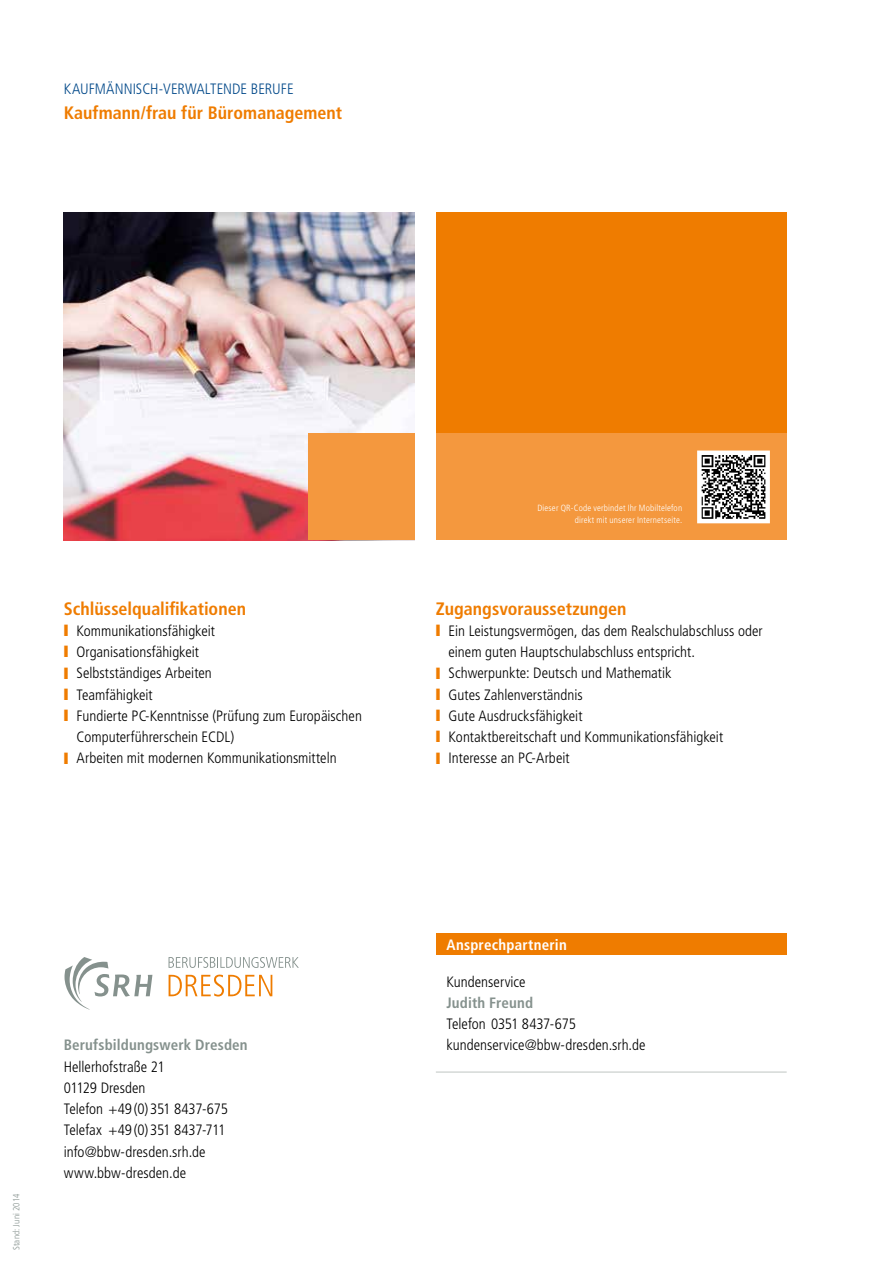
<style>
.page{position:relative;width:893px;height:1263px;background:#fff}
.page>*{position:absolute;margin:0;border:0;box-sizing:border-box;transform-origin:0 0}
.t1{font:700 condensed 18px "Frutiger LT Std";color:#ef7c00}
.t2{font:300 condensed 15px/21.3px "Frutiger LT Std";color:#000}
.t3{font:700 condensed 15px "Frutiger LT Std";letter-spacing:.01em;color:#85918d}
.t4{font:300 condensed 15px "Frutiger LT Std";color:#004889}
.t5{font:700 condensed 15px "Frutiger LT Std";letter-spacing:.015em;color:#fff}
.t6{font:300 condensed 9px/12px "Frutiger LT Std";letter-spacing:.02em;color:#fff;text-align:right}
.t7{font:300 condensed 9px "Frutiger LT Std";letter-spacing:.015em;color:#85918d}
.s1{color:#ef7c00}
</style>
<div class="page">
<div style="left:436px;top:213px;width:351px;height:327px;background:#ef7c00"></div>
<div style="left:436px;top:434px;width:351px;height:106px;background:#f4983e"></div>
<img style="left:64px;top:213px;width:351px;height:327px">
<div style="left:308px;top:434px;width:107px;height:106px;background:#f4983e"></div>
<div style="left:436px;top:933px;width:351px;height:22px;background:#ef7c00"></div>
<hr style="left:436px;top:1072px;width:351px;height:1px;background:#bfc5c3">
<svg style="left:65px;top:957px;width:87px;height:52px"></svg>
<svg style="left:169px;top:974px;width:103px;height:22px"></svg>
<svg style="left:169px;top:957px;width:130px;height:11px"></svg>
<svg style="left:697px;top:450px;width:73px;height:74px;background:#9d9b99"></svg>
<p class="t4" style="left:64px;top:80px;width:231px">KAUFMÄNNISCH-VERWALTENDE BERUFE</p>
<p class="t1" style="left:64px;top:102px;width:280px">Kaufmann/frau für Büromanagement</p>
<p class="t1" style="left:64px;top:598px;width:184px">Schlüsselqualifikationen</p>
<p class="t2" style="left:64px;top:620px;width:153px"><span class="s1">❙</span> Kommunikationsfähigkeit</p>
<p class="t2" style="left:64px;top:641px;width:137px"><span class="s1">❙</span> Organisationsfähigkeit</p>
<p class="t2" style="left:64px;top:663px;width:150px"><span class="s1">❙</span> Selbstständiges Arbeiten</p>
<p class="t2" style="left:64px;top:684px;width:90px"><span class="s1">❙</span> Teamfähigkeit</p>
<p class="t2" style="left:64px;top:705px;width:300px"><span class="s1">❙</span> Fundierte PC-Kenntnisse (Prüfung zum Europäischen</p>
<p class="t2" style="left:77px;top:726px;width:159px">Computerführerschein ECDL)</p>
<p class="t2" style="left:64px;top:748px;width:274px"><span class="s1">❙</span> Arbeiten mit modernen Kommunikationsmitteln</p>
<p class="t7" style="left:11px;top:1250px;width:58px;rotate:-90deg">Stand: Juni 2014</p>
<p class="t3" style="left:64px;top:1036px;width:185px">Berufsbildungswerk Dresden</p>
<p class="t2" style="left:64px;top:1056px;width:166px">Hellerhofstraße 21<br>01129 Dresden<br>Telefon +49 (0) 351 8437-675<br>Telefax +49 (0) 351 8437-711 info@bbw-dresden.srh.de www.bbw-dresden.de</p>
<p class="t6" style="left:537px;top:502px;width:146px">Dieser QR-Code verbindet Ihr Mobiltelefon direkt mit unserer Internetseite.</p>
<p class="t1" style="left:436px;top:598px;width:192px">Zugangsvoraussetzungen</p>
<p class="t2" style="left:436px;top:620px;width:328px"><span class="s1">❙</span> Ein Leistungsvermögen, das dem Realschulabschluss oder</p>
<p class="t2" style="left:449px;top:641px;width:248px">einem guten Hauptschulabschluss entspricht.</p>
<p class="t2" style="left:436px;top:663px;width:237px"><span class="s1">❙</span> Schwerpunkte: Deutsch und Mathematik</p>
<p class="t2" style="left:436px;top:684px;width:148px"><span class="s1">❙</span> Gutes Zahlenverständnis</p>
<p class="t2" style="left:436px;top:705px;width:148px"><span class="s1">❙</span> Gute Ausdrucksfähigkeit</p>
<p class="t2" style="left:436px;top:726px;width:289px"><span class="s1">❙</span> Kontaktbereitschaft und Kommunikationsfähigkeit</p>
<p class="t2" style="left:436px;top:748px;width:135px"><span class="s1">❙</span> Interesse an PC-Arbeit</p>
<p class="t5" style="left:446px;top:936px;width:122px">Ansprechpartnerin</p>
<p class="t2" style="left:446px;top:971px;width:81px">Kundenservice</p>
<p class="t3" style="left:446px;top:994px;width:88px">Judith Freund</p>
<p class="t2" style="left:446px;top:1013px;width:201px">Telefon 0351 8437-675 kundenservice@bbw-dresden.srh.de</p>
</div>
